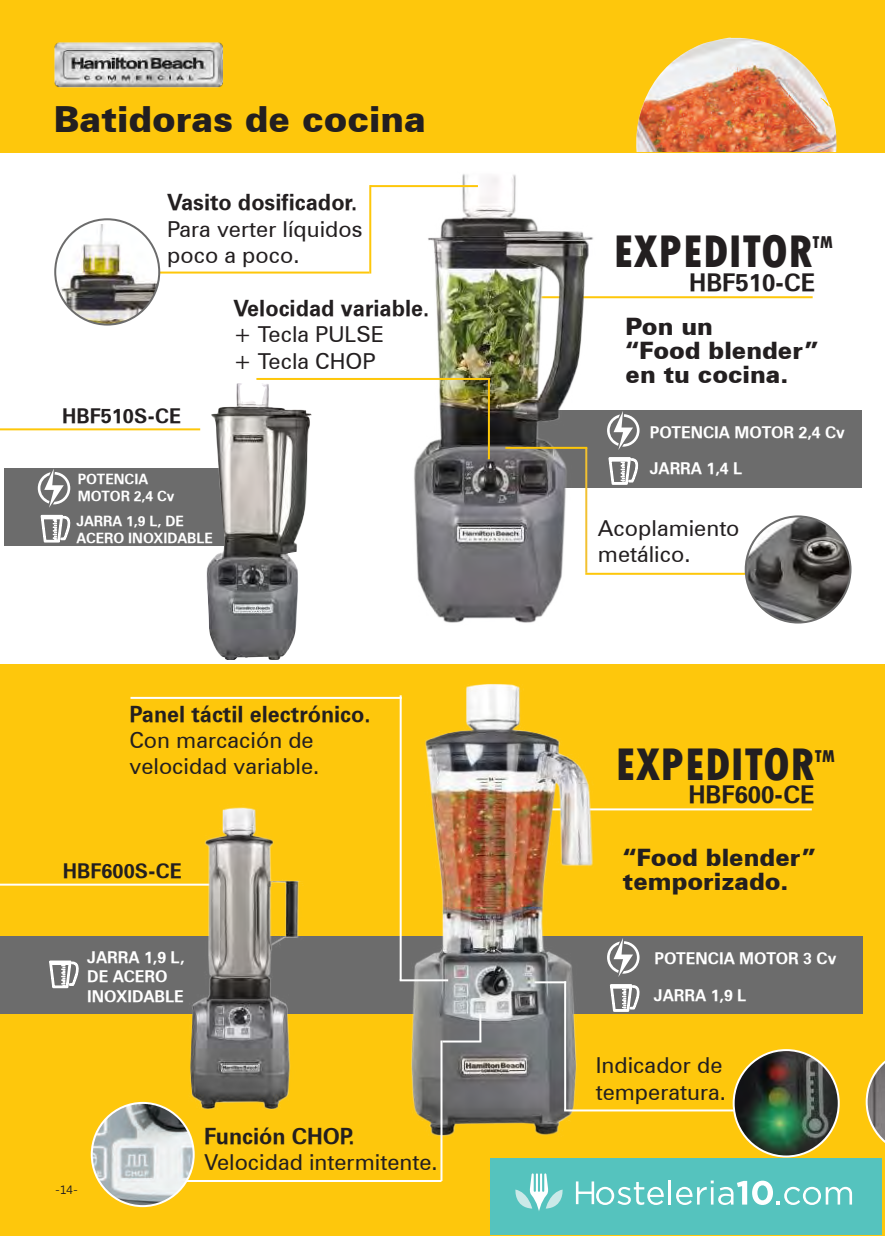
<style>
.page{position:relative;width:885px;height:1236px;background:#fff}
.page>*{position:absolute;margin:0;border:0;box-sizing:border-box;transform-origin:0 0}
.t1{font:800 condensed 48px "Tw Cen";color:#231f20}
.t2{font:900 36px "Zurich BT";color:#231f20}
.t3{font:900 24px/24px "Zurich BT";color:#231f20}
.t4{font:24px "Zurich Bold BT";color:#231f20}
.t5{font:22px/26.4px "Zurich BT";color:#231f20}
.t6{font:22px "Zurich Bold BT";color:#231f20}
.t7{font:20px "Zurich Bold BT";color:#231f20}
.t8{font:800 condensed 18px "Tw Cen";color:#231f20}
.t9{font:16px/19.2px "Zurich Bold BT";color:#fff}
.t10{font:14px/16.8px "Zurich Bold BT";color:#fff}
.t11{font:12px "Khmer UI";color:#231f20}
</style>
<div class="page">
<div style="left:0;top:665px;width:884px;height:571px;background:#fec70c"></div>
<div style="left:4px;top:468px;width:233px;height:78px;background:#6c6c6c"></div>
<div style="left:0;top:0;width:884px;height:152px;background:#fec70c"></div>
<img style="left:54px;top:42px;width:170px;height:46px">
<img style="left:636px;top:38px;width:200px;height:114px">
<div style="left:484px;top:410px;width:378px;height:78px;background:#6c6c6c"></div>
<hr style="left:471px;top:296px;width:341px;height:2px;background:#fec70a">
<hr style="left:470px;top:808px;width:341px;height:2px;background:#fff">
<hr style="left:0;top:428px;width:200px;height:2px;background:#fec70a">
<hr style="left:144px;top:272px;width:225px;height:2px;background:#fec70a">
<img style="left:406px;top:174px;width:201px;height:449px">
<img style="left:55px;top:224px;width:104px;height:101px">
<div style="left:54px;top:218px;width:106px;height:108px;border:2px solid #6c6c6c;border-radius:50%"></div>
<hr style="left:370px;top:185px;width:108px;height:2px;background:#fec70a">
<hr style="left:369px;top:185px;width:2px;height:89px;background:#fec70a">
<hr style="left:488px;top:378px;width:2px;height:81px;background:#fec70a">
<hr style="left:256px;top:378px;width:234px;height:2px;background:#fec70a">
<hr style="left:585px;top:573px;width:175px;height:2px;background:#fec70a">
<hr style="left:505px;top:447px;width:82px;height:2px;background:#fec70a">
<img style="left:747px;top:516px;width:103px;height:105px">
<div style="left:744px;top:515px;width:107px;height:109px;border:2px solid #6c6c6c;border-radius:50%"></div>
<img style="left:206px;top:383px;width:106px;height:277px">
<div style="left:0;top:936px;width:862px;height:78px;background:#6c6c6c"></div>
<hr style="left:0;top:884px;width:224px;height:2px;background:#fff">
<hr style="left:130px;top:697px;width:271px;height:2px;background:#fff">
<hr style="left:399px;top:695px;width:2px;height:285px;background:#fff">
<img style="left:412px;top:664px;width:192px;height:477px">
<img style="left:167px;top:807px;width:134px;height:303px">
<hr style="left:399px;top:979px;width:49px;height:2px;background:#fff">
<hr style="left:534px;top:981px;width:32px;height:2px;background:#fff">
<hr style="left:442px;top:1040px;width:39px;height:2px;background:#fff">
<hr style="left:564px;top:1109px;width:241px;height:2px;background:#fff">
<hr style="left:167px;top:1180px;width:274px;height:2px;background:#fff">
<hr style="left:479px;top:1014px;width:2px;height:27px;background:#fff">
<hr style="left:440px;top:1040px;width:2px;height:141px;background:#fff">
<hr style="left:564px;top:981px;width:2px;height:129px;background:#fff">
<img style="left:92px;top:1103px;width:102px;height:103px">
<div style="left:91px;top:1102px;width:104px;height:105px;border:2px solid #fff;border-radius:50%"></div>
<img style="left:735px;top:1050px;width:103px;height:106px">
<div style="left:732px;top:1049px;width:107px;height:108px;border:2px solid #fff;border-radius:50%"></div>
<svg style="left:865px;top:1061px;width:19px;height:81px"></svg>
<svg style="left:607px;top:411px;width:33px;height:74px"></svg>
<svg style="left:607px;top:938px;width:33px;height:74px"></svg>
<svg style="left:49px;top:960px;width:30px;height:29px"></svg>
<svg style="left:38px;top:469px;width:33px;height:74px"></svg>
<div style="left:490px;top:1158px;width:391px;height:76px;background:#55c3be"></div>
<svg style="left:576px;top:1181px;width:87px;height:24px"></svg>
<hr style="left:668px;top:1180px;width:3px;height:24px;background:#fff">
<svg style="left:676px;top:1180px;width:175px;height:25px"></svg>
<svg style="left:515px;top:1173px;width:48px;height:38px"></svg>
<h2 class="t2" style="left:54px;top:98px;width:373px">Batidoras de cocina</h2>
<p class="t6" style="left:167px;top:189px;width:191px">Vasito dosificador.</p>
<p class="t5" style="left:167px;top:216px;width:197px">Para verter líquidos poco a poco.</p>
<p class="t7" style="left:62px;top:403px;width:120px">HBF510S-CE</p>
<p class="t10" style="left:78px;top:471px;width:98px">POTENCIA<br>MOTOR 2,4 Cv</p>
<p class="t10" style="left:76px;top:513px;width:138px">JARRA 1,9 L, DE<br>ACERO INOXIDABLE</p>
<p class="t6" style="left:233px;top:295px;width:197px">Velocidad variable.</p>
<p class="t5" style="left:233px;top:321px;width:152px">+ Tecla PULSE + Tecla CHOP</p>
<p class="t6" style="left:129px;top:700px;width:243px">Panel táctil electrónico.</p>
<p class="t5" style="left:129px;top:727px;width:191px">Con marcación de velocidad variable.</p>
<p class="t7" style="left:63px;top:859px;width:120px">HBF600S-CE</p>
<p class="t9" style="left:87px;top:948px;width:99px">JARRA 1,9 L,<br>DE ACERO<br>INOXIDABLE</p>
<p class="t11" style="left:55px;top:1183px;width:24px">-14-</p>
<p class="t6" style="left:204px;top:1122px;width:152px">Función CHOP.</p>
<p class="t5" style="left:204px;top:1149px;width:235px">Velocidad intermitente.</p>
<h1 class="t1" style="left:613px;top:223px;width:200px">EXPEDITOR</h1>
<p class="t8" style="left:812px;top:232px;width:22px">TM</p>
<p class="t4" style="left:689px;top:268px;width:127px">HBF510-CE</p>
<p class="t3" style="left:625px;top:314px;width:194px">Pon un<br>“Food blender” en tu cocina.</p>
<p class="t9" style="left:649px;top:423px;width:197px">POTENCIA MOTOR 2,4 Cv</p>
<p class="t9" style="left:649px;top:459px;width:94px">JARRA 1,4 L</p>
<p class="t5" style="left:598px;top:514px;width:143px">Acoplamiento metálico.</p>
<h1 class="t1" style="left:615px;top:736px;width:200px">EXPEDITOR</h1>
<p class="t8" style="left:814px;top:745px;width:22px">TM</p>
<p class="t4" style="left:688px;top:780px;width:127px">HBF600-CE</p>
<p class="t3" style="left:623px;top:846px;width:194px">“Food blender” temporizado.</p>
<p class="t9" style="left:654px;top:949px;width:184px">POTENCIA MOTOR 3 Cv</p>
<p class="t9" style="left:654px;top:985px;width:94px">JARRA 1,9 L</p>
<p class="t5" style="left:595px;top:1052px;width:132px">Indicador de temperatura.</p>
</div>
